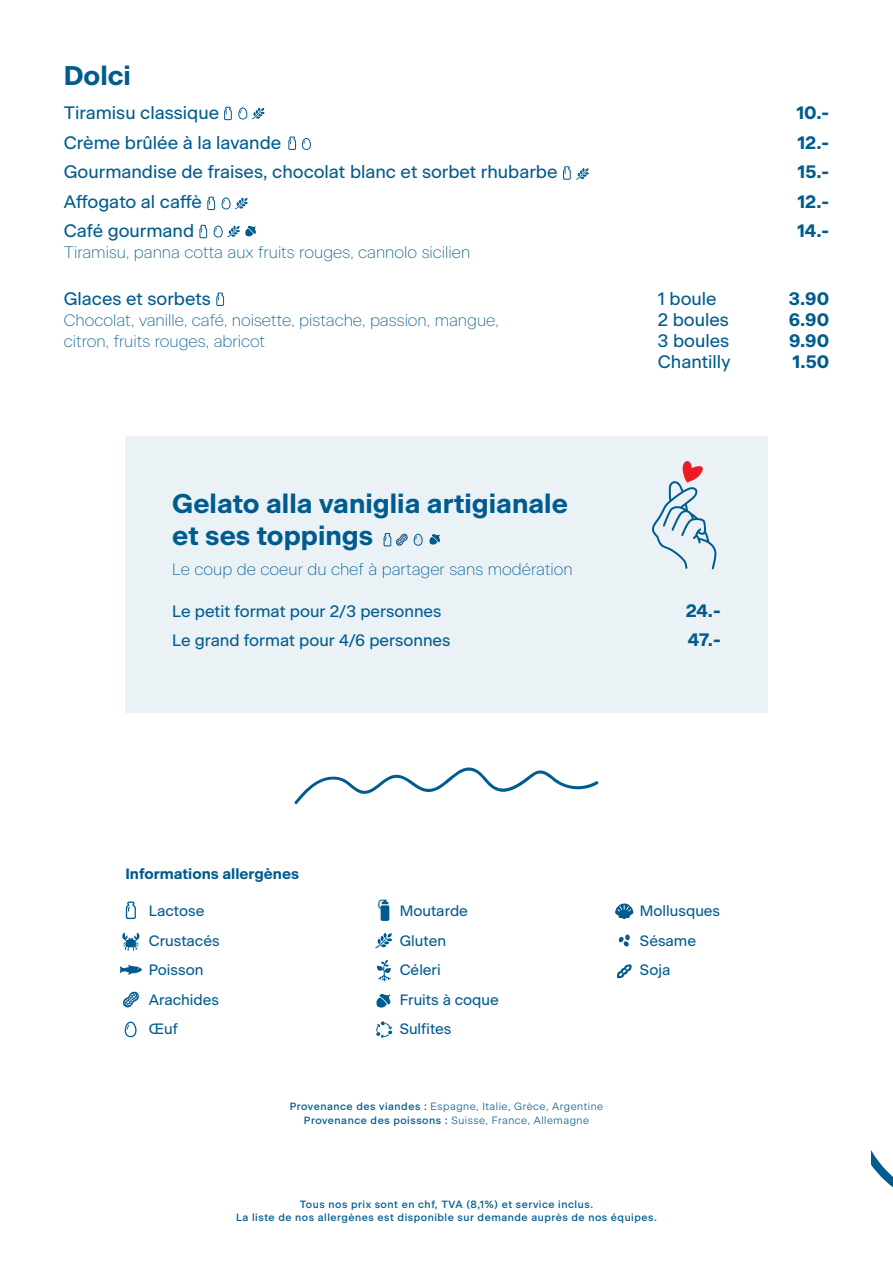
<style>
.page{position:relative;width:893px;height:1263px;background:#fff}
.page>*{position:absolute;margin:0;border:0;box-sizing:border-box;transform-origin:0 0}
._1er_sous-titre{font:700 27px "Beausite Classic";color:#005c8e}
.t1{font:18px "Beausite Classic";color:#005c8e}
.t2{font:700 18px "Beausite Classic";color:#005c8e}
.t3{font:100 16.5px "Beausite Classic";color:#005c8e}
.t4{font:16.5px "Beausite Classic";color:#005c8e}
.t5{font:15px "Beausite Classic";color:#005c8e}
.t6{font:700 15px "Beausite Classic";color:#005c8e}
.t7{font:500 10.5px "Beausite Classic";letter-spacing:.05em;color:#005c8e}
.t8{font:300 10.5px "Beausite Classic";letter-spacing:.05em;color:#005c8e}
.s1{font-weight:500}
</style>
<div class="page">
<svg style="left:872px;top:1152px;width:21px;height:36px"></svg>
<svg style="left:295px;top:767px;width:303px;height:37px"></svg>
<svg style="left:126px;top:901px;width:10px;height:18px"></svg>
<svg style="left:122px;top:933px;width:18px;height:18px"></svg>
<svg style="left:120px;top:964px;width:22px;height:11px"></svg>
<svg style="left:122px;top:991px;width:17px;height:17px"></svg>
<svg style="left:125px;top:1021px;width:12px;height:16px"></svg>
<svg style="left:378px;top:900px;width:11px;height:21px"></svg>
<svg style="left:375px;top:933px;width:17px;height:15px"></svg>
<svg style="left:377px;top:960px;width:14px;height:21px"></svg>
<svg style="left:376px;top:1021px;width:16px;height:17px"></svg>
<svg style="left:376px;top:993px;width:15px;height:15px"></svg>
<svg style="left:615px;top:903px;width:19px;height:16px"></svg>
<svg style="left:618px;top:934px;width:12px;height:13px"></svg>
<svg style="left:617px;top:964px;width:15px;height:14px"></svg>
<svg style="left:288px;top:136px;width:8px;height:14px"></svg>
<svg style="left:216px;top:292px;width:8px;height:14px"></svg>
<svg style="left:224px;top:107px;width:8px;height:13px"></svg>
<svg style="left:238px;top:107px;width:27px;height:12px"></svg>
<svg style="left:207px;top:197px;width:8px;height:13px"></svg>
<svg style="left:221px;top:197px;width:27px;height:12px"></svg>
<svg style="left:199px;top:225px;width:8px;height:13px"></svg>
<svg style="left:213px;top:225px;width:43px;height:12px"></svg>
<svg style="left:302px;top:137px;width:9px;height:13px"></svg>
<svg style="left:563px;top:166px;width:26px;height:14px"></svg>
<div style="left:125px;top:436px;width:642px;height:276px;background:#ebf2f6"></div>
<svg style="left:652px;top:461px;width:65px;height:108px"></svg>
<svg style="left:429px;top:534px;width:11px;height:11px"></svg>
<svg style="left:383px;top:533px;width:40px;height:13px"></svg>
<p class="_1er_sous-titre" style="left:64px;top:55px;width:69px">Dolci</p>
<p class="t1" style="left:64px;top:99px;width:157px">Tiramisu classique</p>
<p class="t2" style="left:796px;top:99px;width:34px">10.-</p>
<p class="t1" style="left:64px;top:129px;width:219px">Crème brûlée à la lavande</p>
<p class="t2" style="left:797px;top:129px;width:33px">12.-</p>
<p class="t1" style="left:64px;top:158px;width:495px">Gourmandise de fraises, chocolat blanc et sorbet rhubarbe</p>
<p class="t2" style="left:797px;top:158px;width:33px">15.-</p>
<p class="t1" style="left:64px;top:188px;width:140px">Affogato al caffè</p>
<p class="t2" style="left:797px;top:188px;width:33px">12.-</p>
<p class="t1" style="left:64px;top:217px;width:132px">Café gourmand</p>
<p class="t2" style="left:797px;top:217px;width:34px">14.-</p>
<p class="t3" style="left:64px;top:240px;width:408px">Tiramisu, panna cotta aux fruits rouges, cannolo sicilien</p>
<p class="t1" style="left:64px;top:285px;width:149px">Glaces et sorbets</p>
<p class="t1" style="left:658px;top:285px;width:60px">1 boule</p>
<p class="t2" style="left:789px;top:285px;width:42px">3.90</p>
<p class="t3" style="left:64px;top:308px;width:436px">Chocolat, vanille, café, noisette, pistache, passion, mangue,</p>
<p class="t1" style="left:658px;top:306px;width:73px">2 boules</p>
<p class="t2" style="left:789px;top:306px;width:42px">6.90</p>
<p class="t3" style="left:64px;top:329px;width:203px">citron, fruits rouges, abricot</p>
<p class="t1" style="left:658px;top:327px;width:73px">3 boules</p>
<p class="t2" style="left:789px;top:327px;width:42px">9.90</p>
<p class="t1" style="left:658px;top:348px;width:74px">Chantilly</p>
<p class="t2" style="left:793px;top:348px;width:38px">1.50</p>
<p class="_1er_sous-titre" style="left:172px;top:483px;width:397px">Gelato alla vaniglia artigianale</p>
<p class="_1er_sous-titre" style="left:172px;top:515px;width:203px">et ses toppings</p>
<p class="t3" style="left:172px;top:557px;width:402px">Le coup de coeur du chef à partager sans modération</p>
<p class="t4" style="left:172px;top:598px;width:271px">Le petit format pour 2/3 personnes</p>
<p class="t2" style="left:686px;top:597px;width:36px">24.-</p>
<p class="t4" style="left:172px;top:628px;width:280px">Le grand format pour 4/6 personnes</p>
<p class="t2" style="left:688px;top:626px;width:34px">47.-</p>
<p class="t6" style="left:125px;top:862px;width:175px">Informations allergènes</p>
<p class="t5" style="left:149px;top:900px;width:57px">Lactose</p>
<p class="t5" style="left:149px;top:929px;width:72px">Crustacés</p>
<p class="t5" style="left:149px;top:959px;width:56px">Poisson</p>
<p class="t5" style="left:149px;top:988px;width:72px">Arachides</p>
<p class="t5" style="left:149px;top:1018px;width:31px">Œuf</p>
<p class="t5" style="left:400px;top:900px;width:70px">Moutarde</p>
<p class="t5" style="left:400px;top:929px;width:48px">Gluten</p>
<p class="t5" style="left:400px;top:959px;width:42px">Céleri</p>
<p class="t5" style="left:400px;top:988px;width:101px">Fruits à coque</p>
<p class="t5" style="left:400px;top:1018px;width:53px">Sulfites</p>
<p class="t8" style="left:290px;top:1099px;width:315px"><span class="s1">Provenance des viandes :</span> Espagne, Italie, Grèce, Argentine</p>
<p class="t8" style="left:304px;top:1112px;width:287px"><span class="s1">Provenance des poissons :</span> Suisse, France, Allemagne</p>
<p class="t5" style="left:640px;top:900px;width:82px">Mollusques</p>
<p class="t5" style="left:640px;top:929px;width:58px">Sésame</p>
<p class="t5" style="left:640px;top:959px;width:32px">Soja</p>
<p class="t7" style="left:300px;top:1196px;width:295px">Tous nos prix sont en chf, TVA (8,1%) et service inclus.</p>
<p class="t7" style="left:236px;top:1209px;width:422px">La liste de nos allergènes est disponible sur demande auprès de nos équipes.</p>
</div>
